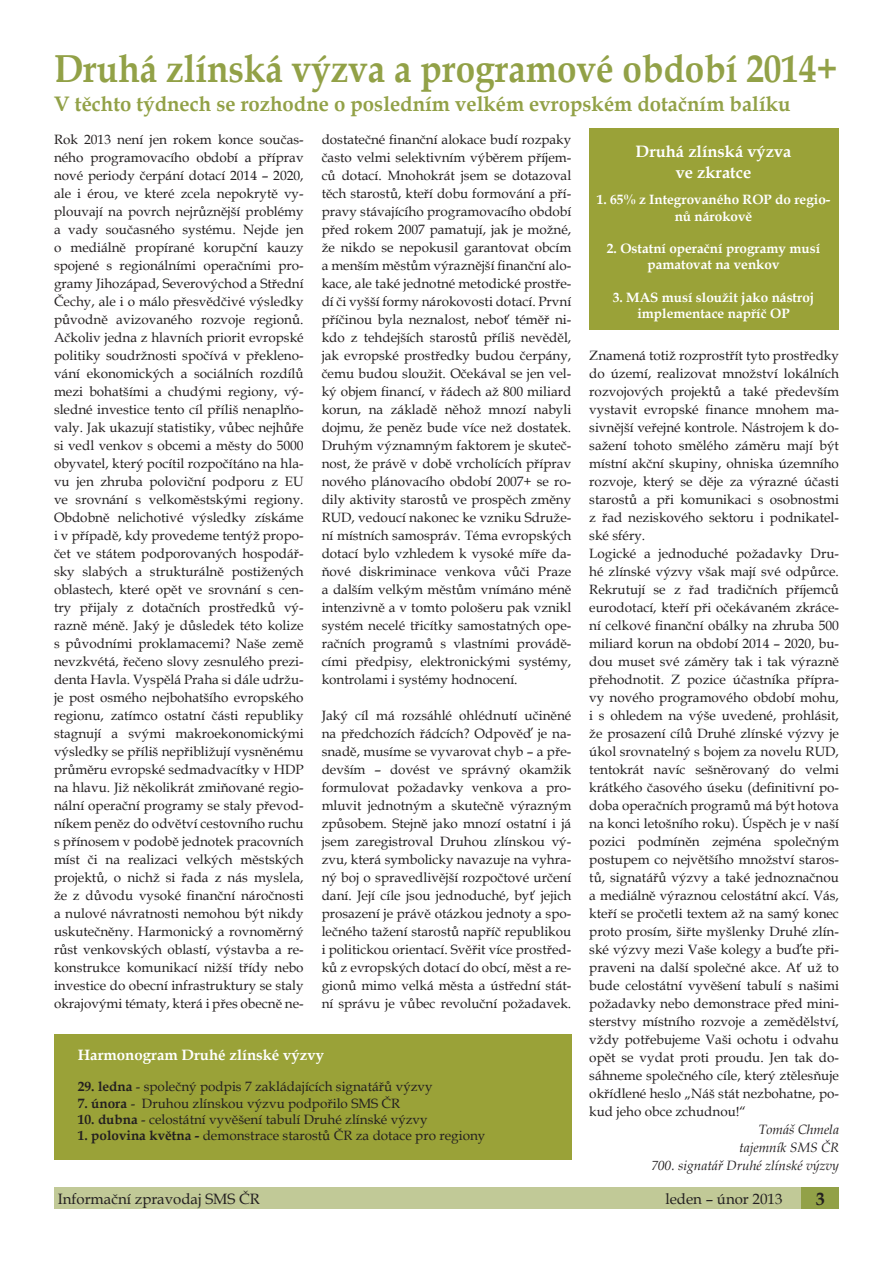
<style>
.page{position:relative;width:893px;height:1263px;background:#fff}
.page>*{position:absolute;margin:0;border:0;box-sizing:border-box;transform-origin:0 0}
.t1{font:700 39px "Book Antiqua";color:#92a147;scale:.9 1}
.t2{font:700 21px "Book Antiqua";color:#92a147}
.t3{font:700 18px "Book Antiqua";color:#231f20}
.t4{font:700 16.5px/21px "Book Antiqua";color:#fff;text-align:center}
.t5{font:15px "Book Antiqua";color:#231f20}
.t6{font:700 15px "Book Antiqua";color:#fff}
.t7{font:13.5px/18px "Book Antiqua";color:#231f20;text-align:justify}
.t8{font:700 13.5px/16.2px "Book Antiqua";color:#fff;text-align:center}
.t9{font:italic 13.5px "Book Antiqua";color:#231f20}
.s1{font-weight:700}
</style>
<div class="page">
<div style="left:54px;top:1187px;width:748px;height:22px;background:#c1c997"></div>
<div style="left:802px;top:1187px;width:37px;height:22px;background:#92a147"></div>
<div style="left:589px;top:128px;width:250px;height:202px;background:#9aa238"></div>
<div style="left:54px;top:1034px;width:517px;height:126px;background:#9aa238"></div>
<p class="t1" style="left:54px;top:42px;width:872px">Druhá zlínská výzva a programové období 2014+</p>
<p class="t2" style="left:54px;top:90px;width:738px">V těchto týdnech se rozhodne o posledním velkém evropském dotačním balíku</p>
<p class="t7" style="left:54px;top:130px;width:251px">Rok 2013 není jen rokem konce součas&shy;ného programovacího období a příprav nové periody čerpání dotací 2014 – 2020, ale i érou, ve které zcela nepokrytě vy&shy;plouvají na povrch nejrůznější problémy a vady současného systému. Nejde jen o mediálně propírané korupční kauzy spojené s regionálními operačními pro&shy;gramy Jihozápad, Severovýchod a Střední Čechy, ale i o málo přesvědčivé výsledky původně avizovaného rozvoje regionů.<br>Ačkoliv jedna z hlavních priorit evropské politiky soudržnosti spočívá v překleno&shy;vání ekonomických a sociálních rozdílů mezi bohatšími a chudými regiony, vý&shy;sledné investice tento cíl příliš nenaplňo&shy;valy. Jak ukazují statistiky, vůbec nejhůře si vedl venkov s obcemi a městy do 5000 obyvatel, který pocítil rozpočítáno na hla&shy;vu jen zhruba poloviční podporu z EU ve srovnání s velkoměstskými regiony.<br>Obdobně nelichotivé výsledky získáme i v případě, kdy provedeme tentýž propo&shy;čet ve státem podporovaných hospodář&shy;sky slabých a strukturálně postižených oblastech, které opět ve srovnání s cen&shy;try přijaly z dotačních prostředků vý&shy;razně méně. Jaký je důsledek této kolize s původními proklamacemi? Naše země nevzkvétá, řečeno slovy zesnulého prezi&shy;denta Havla. Vyspělá Praha si dále udržu&shy;je post osmého nejbohatšího evropského regionu, zatímco ostatní části republiky stagnují a svými makroekonomickými výsledky se příliš nepřibližují vysněnému průměru evropské sedmadvacítky v HDP na hlavu. Již několikrát zmiňované regio&shy;nální operační programy se staly převod&shy;níkem peněz do odvětví cestovního ruchu s přínosem v podobě jednotek pracovních míst či na realizaci velkých městských projektů, o nichž si řada z nás myslela, že z důvodu vysoké finanční náročnosti a nulové návratnosti nemohou být nikdy uskutečněny. Harmonický a rovnoměrný růst venkovských oblastí, výstavba a re&shy;konstrukce komunikací nižší třídy nebo investice do obecní infrastruktury se staly okrajovými tématy, která i přes obecně ne-</p>
<p class="t7" style="left:322px;top:130px;width:251px">dostatečné finanční alokace budí rozpaky často velmi selektivním výběrem příjem&shy;ců dotací. Mnohokrát jsem se dotazoval těch starostů, kteří dobu formování a pří&shy;pravy stávajícího programovacího období před rokem 2007 pamatují, jak je možné, že nikdo se nepokusil garantovat obcím a menším městům výraznější finanční alo&shy;kace, ale také jednotné metodické prostře&shy;dí či vyšší formy nárokovosti dotací. První příčinou byla neznalost, neboť téměř ni&shy;kdo z tehdejších starostů příliš nevěděl, jak evropské prostředky budou čerpány, čemu budou sloužit. Očekával se jen vel&shy;ký objem financí, v řádech až 800 miliard korun, na základě něhož mnozí nabyli dojmu, že peněz bude více než dostatek.<br>Druhým významným faktorem je skuteč&shy;nost, že právě v době vrcholících příprav nového plánovacího období 2007+ se ro&shy;dily aktivity starostů ve prospěch změny RUD, vedoucí nakonec ke vzniku Sdruže&shy;ní místních samospráv. Téma evropských dotací bylo vzhledem k vysoké míře da&shy;ňové diskriminace venkova vůči Praze a dalším velkým městům vnímáno méně intenzivně a v tomto pološeru pak vznikl systém necelé třicítky samostatných ope&shy;račních programů s vlastními provádě&shy;cími předpisy, elektronickými systémy, kontrolami i systémy hodnocení.</p>
<p class="t7" style="left:322px;top:706px;width:251px">Jaký cíl má rozsáhlé ohlédnutí učiněné na předchozích řádcích? Odpověď je na&shy;snadě, musíme se vyvarovat chyb – a pře&shy;devším – dovést ve správný okamžik formulovat požadavky venkova a pro&shy;mluvit jednotným a skutečně výrazným způsobem. Stejně jako mnozí ostatní i já jsem zaregistroval Druhou zlínskou vý&shy;zvu, která symbolicky navazuje na vyhra&shy;ný boj o spravedlivější rozpočtové určení daní. Její cíle jsou jednoduché, byť jejich prosazení je právě otázkou jednoty a spo&shy;lečného tažení starostů napříč republikou i politickou orientací. Svěřit více prostřed&shy;ků z evropských dotací do obcí, měst a re&shy;gionů mimo velká města a ústřední stát&shy;ní správu je vůbec revoluční požadavek.</p>
<p class="t6" style="left:78px;top:1045px;width:248px">Harmonogram Druhé zlínské výzvy</p>
<p class="t7" style="left:78px;top:1077px;width:356px"><span class="s1">29. ledna</span> - společný podpis 7 zakládajících signatářů výzvy</p>
<p class="t7" style="left:78px;top:1093px;width:324px"><span class="s1">7. února</span> - Druhou zlínskou výzvu podpořilo SMS ČR</p>
<p class="t7" style="left:78px;top:1110px;width:351px"><span class="s1">10. dubna</span> - celostátní vyvěšení tabulí Druhé zlínské výzvy</p>
<p class="t7" style="left:78px;top:1126px;width:409px"><span class="s1">1. polovina května -</span> demonstrace starostů ČR za dotace pro regiony</p>
<p class="t4" style="left:636px;top:141px;width:157px">Druhá zlínská výzva ve zkratce</p>
<p class="t8" style="left:597px;top:192px;width:235px">1. 65% z Integrovaného ROP do regio&shy;nů nárokově</p>
<p class="t8" style="left:607px;top:240px;width:215px">2. Ostatní operační programy musí pamatovat na venkov</p>
<p class="t8" style="left:613px;top:289px;width:203px">3. MAS musí sloužit jako nástroj implementace napříč OP</p>
<p class="t7" style="left:589px;top:346px;width:251px">Znamená totiž rozprostřít tyto prostředky</p>
<p class="t7" style="left:589px;top:364px;width:251px">do území, realizovat množství lokálních</p>
<p class="t7" style="left:589px;top:382px;width:251px">rozvojových projektů a také především</p>
<p class="t7" style="left:589px;top:400px;width:251px">vystavit evropské finance mnohem ma-</p>
<p class="t7" style="left:589px;top:418px;width:251px">sivnější veřejné kontrole. Nástrojem k do-</p>
<p class="t7" style="left:589px;top:436px;width:251px">sažení tohoto smělého záměru mají být</p>
<p class="t7" style="left:589px;top:454px;width:251px">místní akční skupiny, ohniska územního</p>
<p class="t7" style="left:589px;top:472px;width:251px">rozvoje, který se děje za výrazné účasti</p>
<p class="t7" style="left:589px;top:490px;width:251px">starostů a při komunikaci s osobnostmi</p>
<p class="t7" style="left:589px;top:508px;width:251px">z řad neziskového sektoru i podnikatel-</p>
<p class="t7" style="left:589px;top:526px;width:57px">ské sféry.</p>
<p class="t7" style="left:589px;top:544px;width:251px">Logické a jednoduché požadavky Dru-</p>
<p class="t7" style="left:589px;top:562px;width:251px">hé zlínské výzvy však mají své odpůrce.</p>
<p class="t7" style="left:589px;top:580px;width:251px">Rekrutují se z řad tradičních příjemců</p>
<p class="t7" style="left:589px;top:598px;width:251px">eurodotací, kteří při očekávaném zkráce-</p>
<p class="t7" style="left:589px;top:616px;width:251px">ní celkové finanční obálky na zhruba 500</p>
<p class="t7" style="left:589px;top:634px;width:251px">miliard korun na období 2014 – 2020, bu-</p>
<p class="t7" style="left:589px;top:652px;width:251px">dou muset své záměry tak i tak výrazně</p>
<p class="t7" style="left:589px;top:670px;width:251px">přehodnotit. Z pozice účastníka přípra-</p>
<p class="t7" style="left:589px;top:688px;width:251px">vy nového programového období mohu,</p>
<p class="t7" style="left:589px;top:706px;width:251px">i s ohledem na výše uvedené, prohlásit,</p>
<p class="t7" style="left:589px;top:724px;width:251px">že prosazení cílů Druhé zlínské výzvy je</p>
<p class="t7" style="left:589px;top:742px;width:251px">úkol srovnatelný s bojem za novelu RUD,</p>
<p class="t7" style="left:589px;top:760px;width:251px">tentokrát navíc sešněrovaný do velmi</p>
<p class="t7" style="left:589px;top:778px;width:251px">krátkého časového úseku (definitivní po-</p>
<p class="t7" style="left:589px;top:796px;width:251px">doba operačních programů má být hotova</p>
<p class="t7" style="left:589px;top:814px;width:251px">na konci letošního roku). Úspěch je v naší</p>
<p class="t7" style="left:589px;top:832px;width:251px">pozici podmíněn zejména společným</p>
<p class="t7" style="left:589px;top:850px;width:251px">postupem co největšího množství staros-</p>
<p class="t7" style="left:589px;top:868px;width:251px">tů, signatářů výzvy a také jednoznačnou</p>
<p class="t7" style="left:589px;top:886px;width:251px">a mediálně výraznou celostátní akcí. Vás,</p>
<p class="t7" style="left:589px;top:904px;width:251px">kteří se pročetli textem až na samý konec</p>
<p class="t7" style="left:589px;top:922px;width:251px">proto prosím, šiřte myšlenky Druhé zlín-</p>
<p class="t7" style="left:589px;top:940px;width:251px">ské výzvy mezi Vaše kolegy a buďte při-</p>
<p class="t7" style="left:589px;top:958px;width:251px">praveni na další společné akce. Ať už to</p>
<p class="t7" style="left:589px;top:976px;width:251px">bude celostátní vyvěšení tabulí s našimi</p>
<p class="t7" style="left:589px;top:994px;width:251px">požadavky nebo demonstrace před mini-</p>
<p class="t7" style="left:589px;top:1012px;width:251px">sterstvy místního rozvoje a zemědělství,</p>
<p class="t7" style="left:589px;top:1030px;width:251px">vždy potřebujeme Vaši ochotu i odvahu</p>
<p class="t7" style="left:589px;top:1048px;width:251px">opět se vydat proti proudu. Jen tak do-</p>
<p class="t7" style="left:589px;top:1066px;width:251px">sáhneme společného cíle, který ztělesňuje</p>
<p class="t7" style="left:589px;top:1084px;width:251px">okřídlené heslo „Náš stát nezbohatne, po-</p>
<p class="t7" style="left:589px;top:1102px;width:159px">kud jeho obce zchudnou!“</p>
<p class="t9" style="left:758px;top:1120px;width:82px">Tomáš Chmela</p>
<p class="t9" style="left:739px;top:1138px;width:101px">tajemník SMS ČR</p>
<p class="t9" style="left:651px;top:1156px;width:189px">700. signatář Druhé zlínské výzvy</p>
<p class="t5" style="left:58px;top:1188px;width:203px">Informační zpravodaj SMS ČR</p>
<p class="t5" style="left:665px;top:1188px;width:119px">leden – únor 2013</p>
<p class="t3" style="left:816px;top:1186px;width:10px">3</p>
</div>
